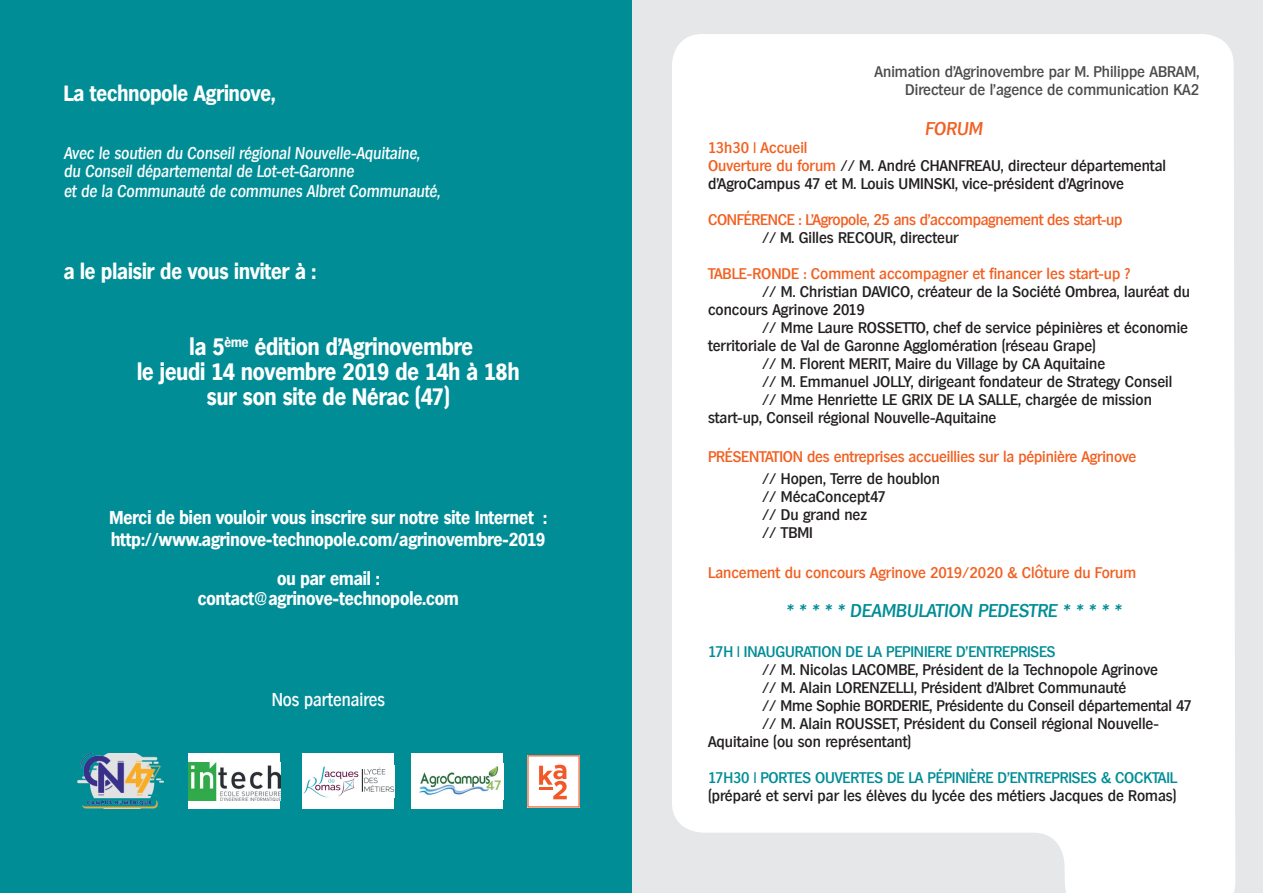
<style>
.page{position:relative;width:1263px;height:893px;background:#fff}
.page>*{position:absolute;margin:0;border:0;box-sizing:border-box;transform-origin:0 0}
.t1{font:700 23.1px/25.2px "Hamburg";color:#fff;text-align:center;scale:.91 1}
.t2{font:700 21.45px "Hamburg";color:#fff;scale:.91 1}
.t3{font:700 18.15px/21.6px "Hamburg";color:#fff;scale:.91 1}
.t4{font:500 18.15px "Hamburg";color:#fff;scale:.91 1}
.t5{font:500 18px "Hamburg";color:#008d96}
.t6{font:500 18px "Hamburg";color:#f26021}
.t7{font:500 16.5px/18px "Hamburg";color:#fff;scale:.91 1}
.t8{font:500 15px/18px "Hamburg";color:#231f20}
.t9{font:500 15px "Hamburg";letter-spacing:-.01em;color:#f26021}
.t10{font:500 15px "Hamburg";letter-spacing:-.01em;color:#008d96}
.t11{font:500 15px/18px "Hamburg";color:#4b4c4d;text-align:right}
.s1{color:#f26021}
.s2{font-family:"Faune Text";font-weight:400;font-size:18px}
</style>
<div class="page">
<div style="left:631px;top:0;width:632px;height:893px;background:#e6e7e9"></div>
<div style="left:672px;top:34px;width:563px;height:859px;background:#fff"></div>
<div style="left:0;top:0;width:631px;height:893px;background:#008d96"></div>
<svg style="left:527px;top:755px;width:53px;height:52px;background:#fbd8cd"></svg>
<hr style="left:539px;top:787px;width:14px;height:3px;background:#f15929">
<div style="left:303px;top:754px;width:91px;height:55px;background:#fff"></div>
<img style="left:303px;top:766px;width:91px;height:32px">
<div style="left:411px;top:754px;width:92px;height:55px;background:#fff"></div>
<img style="left:419px;top:766px;width:82px;height:29px">
<img style="left:77px;top:754px;width:87px;height:55px">
<div style="left:188px;top:754px;width:92px;height:55px;background:#fff"></div>
<img style="left:188px;top:762px;width:92px;height:39px">
<h2 class="t2" style="left:64px;top:79px;width:234px">La technopole Agrinove,</h2>
<p class="t7" style="left:64px;top:144px;width:395px">Avec le soutien du Conseil régional Nouvelle-Aquitaine, du Conseil départemental de Lot-et-Garonne</p>
<p class="t7" style="left:64px;top:182px;width:417px">et de la Communauté de communes Albret Communauté,</p>
<h2 class="t2" style="left:64px;top:258px;width:279px">a le plaisir de vous inviter à :</h2>
<h1 class="t1" style="left:137px;top:334px;width:422px">la 5<sup>ème</sup> édition d’Agrinovembre<br>le jeudi 14 novembre 2019 de 14h à 18h sur son site de Nérac (47)</h1>
<p class="t3" style="left:110px;top:507px;width:482px">Merci de bien vouloir vous inscrire sur notre site Internet : http://www.agrinove-technopole.com/agrinovembre-2019</p>
<p class="t3" style="left:198px;top:569px;width:288px;line-height:19.8px;text-align:center">ou par email : contact@agrinove-technopole.com</p>
<p class="t4" style="left:272px;top:687px;width:126px">Nos partenaires</p>
<p class="t11" style="left:874px;top:62px;width:326px">Animation d’Agrinovembre par M. Philippe ABRAM,<br>Directeur de l’agence de communication KA2</p>
<p class="t6" style="left:925px;top:116px;width:62px">FORUM</p>
<p class="t8" style="left:708px;top:138px;width:460px"><span class="s1">13h30 | Accueil<br>Ouverture du forum</span> // M. André CHANFREAU, directeur départemental d’AgroCampus 47 et M. Louis UMINSKI, vice-président d’Agrinove</p>
<p class="t9" style="left:708px;top:209px;width:416px">CONFÉRENCE : L’Agropole, 25 ans d’accompagnement des start-up</p>
<p class="t8" style="left:762px;top:228px;width:198px">// M. Gilles RECOUR, directeur</p>
<p class="t9" style="left:708px;top:263px;width:424px">TABLE-RONDE : Comment accompagner et financer les start-up ?</p>
<p class="t8" style="left:708px;top:282px;width:483px;text-indent:54px">// M. Christian DAVICO, créateur de la Société Ombrea, lauréat du concours Agrinove 2019</p>
<p class="t8" style="left:762px;top:318px;width:427px">// Mme Laure ROSSETTO, chef de service pépinières et économie</p>
<p class="t8" style="left:708px;top:336px;width:389px">territoriale de Val de Garonne Agglomération (réseau Grape)</p>
<p class="t8" style="left:762px;top:354px;width:345px">// M. Florent MERIT, Maire du Village by CA Aquitaine</p>
<p class="t8" style="left:762px;top:372px;width:412px">// M. Emmanuel JOLLY, dirigeant fondateur de Strategy Conseil</p>
<p class="t8" style="left:762px;top:390px;width:391px">// Mme Henriette LE GRIX DE LA SALLE, chargée de mission</p>
<p class="t8" style="left:708px;top:408px;width:290px">start-up, Conseil régional Nouvelle-Aquitaine</p>
<p class="t9" style="left:708px;top:447px;width:430px">PRÉSENTATION des entreprises accueillies sur la pépinière Agrinove</p>
<p class="t8" style="left:762px;top:469px;width:179px">// Hopen, Terre de houblon // MécaConcept47<br>// Du grand nez<br>// TBMI</p>
<p class="t9" style="left:708px;top:562px;width:430px">Lancement du concours Agrinove 2019/2020 &amp; Cl<span class="s2">ô</span>ture du Forum</p>
<p class="t5" style="left:786px;top:599px;width:340px">* * * * * DEAMBULATION PEDESTRE * * * * *</p>
<p class="t10" style="left:708px;top:641px;width:349px">17H | INAUGURATION DE LA PEPINIERE D’ENTREPRISES</p>
<p class="t8" style="left:762px;top:660px;width:397px">// M. Nicolas LACOMBE, Président de la Technopole Agrinove</p>
<p class="t8" style="left:762px;top:678px;width:366px">// M. Alain LORENZELLI, Président d’Albret Communauté</p>
<p class="t8" style="left:762px;top:696px;width:431px">// Mme Sophie BORDERIE, Présidente du Conseil départemental 47</p>
<p class="t8" style="left:762px;top:714px;width:398px">// M. Alain ROUSSET, Président du Conseil régional Nouvelle-</p>
<p class="t8" style="left:708px;top:732px;width:205px">Aquitaine (ou son représentant)</p>
<p class="t10" style="left:708px;top:767px;width:471px">17H30 | PORTES OUVERTES DE LA PÉPINIÈRE D’ENTREPRISES &amp; COCKTAIL</p>
<p class="t8" style="left:708px;top:786px;width:470px">(préparé et servi par les élèves du lycée des métiers Jacques de Romas)</p>
</div>
